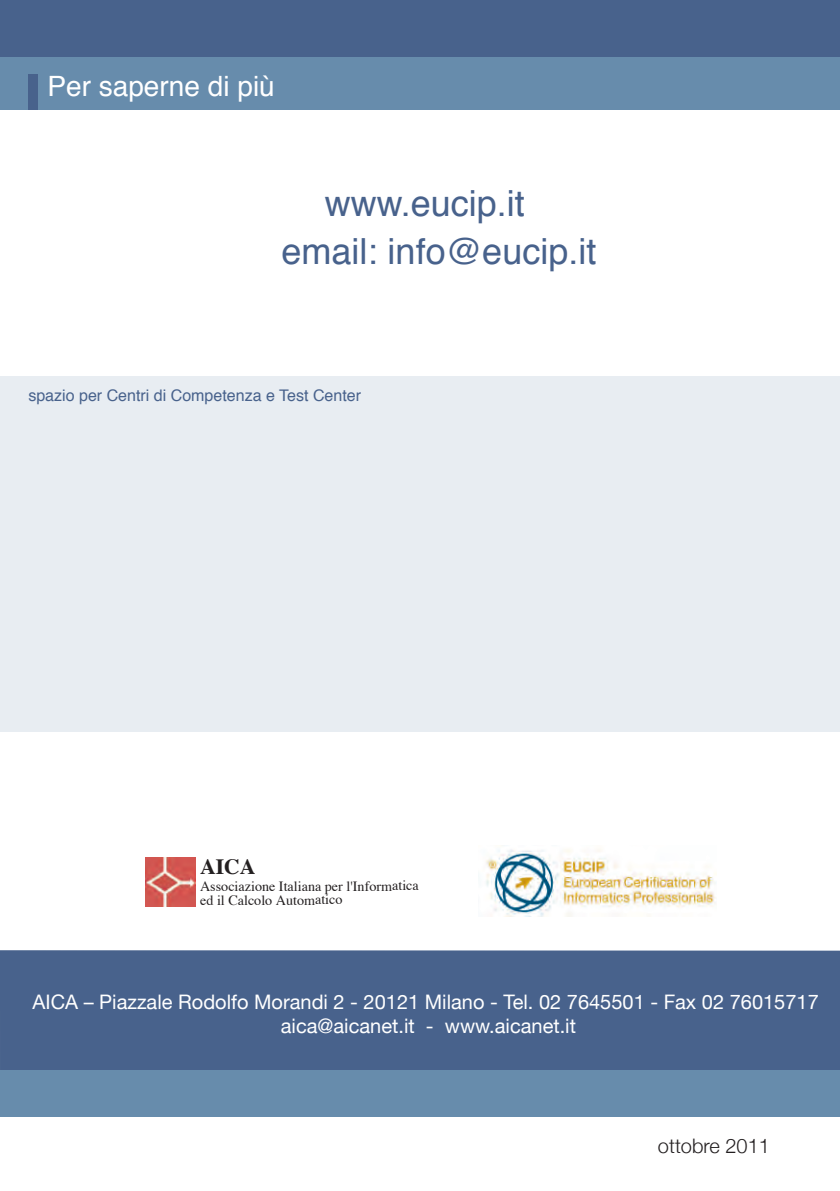
<style>
.page{position:relative;width:840px;height:1191px;background:#fff}
.page>*{position:absolute;margin:0;border:0;box-sizing:border-box;transform-origin:0 0}
.t1{font:36px "Helvetica";color:#48628c}
.t2{font:28px "Helvetica";color:#fff}
.t3{font:700 21.8px "Times";color:#231f20}
.t4{font:20px "Helvetica Neue";color:#fff}
.t5{font:300 20px "Helvetica Neue";color:#231f20}
.t6{font:16px "Helvetica";color:#48628c}
.t7{font:14.2px/14px "Times";letter-spacing:-.005em;color:#231f20}
</style>
<div class="page">
<div style="left:0;top:57px;width:839px;height:53px;background:#678cac"></div>
<div style="left:0;top:0;width:839px;height:57px;background:#48628c"></div>
<img style="left:145px;top:857px;width:51px;height:49px">
<img style="left:486px;top:849px;width:230px;height:67px">
<div style="left:0;top:950px;width:839px;height:120px;background:#48628c"></div>
<div style="left:0;top:1070px;width:839px;height:46px;background:#678cac"></div>
<div style="left:28px;top:74px;width:10px;height:36px;background:#48628c"></div>
<div style="left:0;top:376px;width:839px;height:356px;background:#e8edf2"></div>
<p class="t2" style="left:47px;top:65px;width:229px">Per saperne di più</p>
<p class="t1" style="left:324px;top:176px;width:202px">www.eucip.it</p>
<p class="t1" style="left:281px;top:224px;width:316px">email: info@eucip.it</p>
<p class="t6" style="left:28px;top:383px;width:334px">spazio per Centri di Competenza e Test Center</p>
<p class="t3" style="left:200px;top:845px;width:57px">AICA</p>
<p class="t7" style="left:200px;top:877px;width:220px">Associazione Italiana per l'Informatica ed il Calcolo Automatico</p>
<p class="t4" style="left:33px;top:990px;width:787px">AICA – Piazzale Rodolfo Morandi 2 - 20121 Milano - Tel. 02 7645501 - Fax 02 76015717</p>
<p class="t4" style="left:281px;top:1014px;width:296px">aica@aicanet.it - www.aicanet.it</p>
<p class="t5" style="left:657px;top:1133px;width:113px">ottobre 2011</p>
</div>
